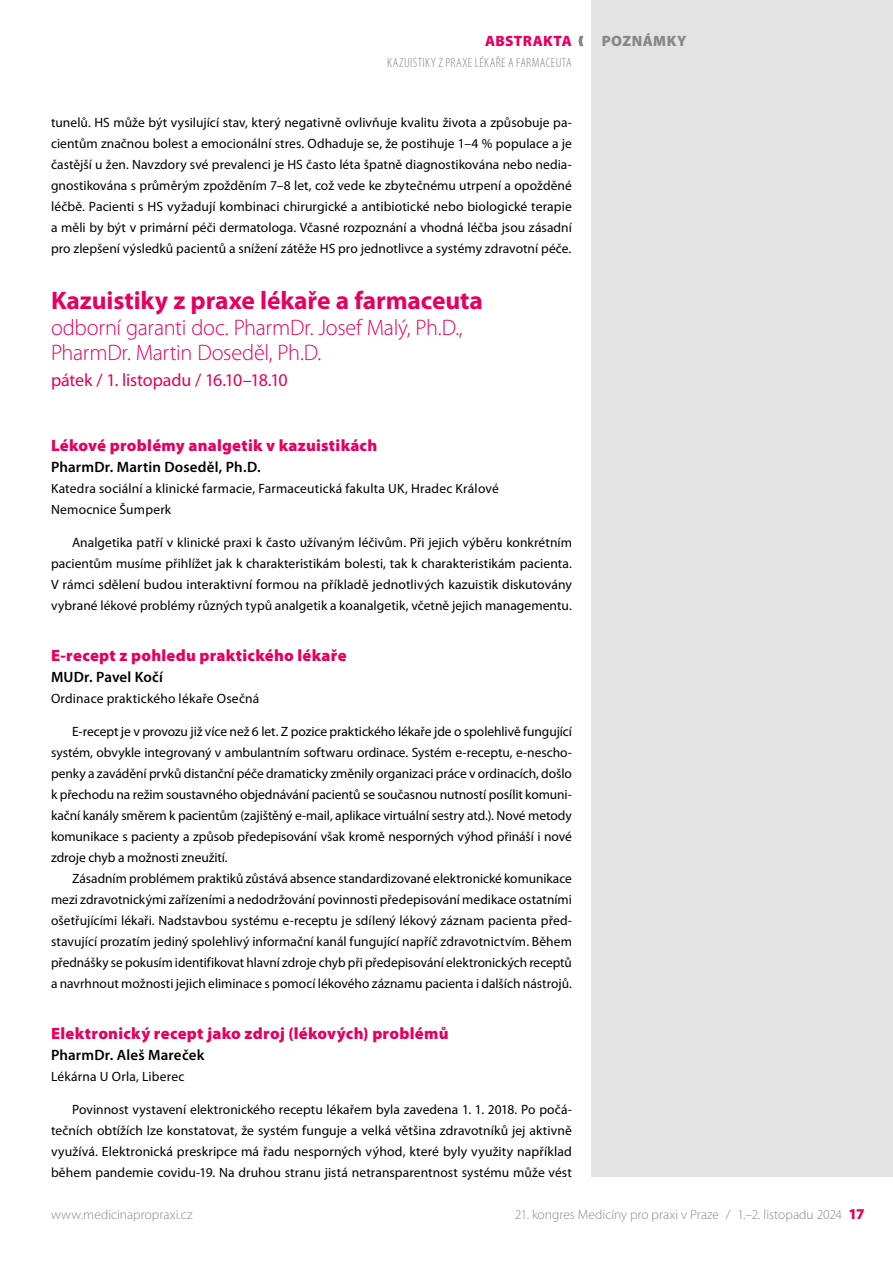
<style>
.page{position:relative;width:893px;height:1263px;background:#fff}
.page>*{position:absolute;margin:0;border:0;box-sizing:border-box;transform-origin:0 0}
.t1{font:700 25.5px "Myriad Pro";letter-spacing:-.005em;color:#e60060}
.t2{font:300 22.5px/25.5px "Myriad Pro";letter-spacing:-.015em;color:#e60060}
.t3{font:18px "Myriad Pro";letter-spacing:-.015em;color:#e60060}
.t4{font:900 16.5px "Myriad Pro";letter-spacing:.015em;color:#e60060}
.t5{font:600 15px "Myriad Pro";letter-spacing:.015em;color:#000}
.t6{font:900 15px "Myriad Pro";letter-spacing:.02em;color:#e60060}
.t7{font:900 15px "Myriad Pro";letter-spacing:.025em;color:#878787}
.t8{font:13.5px/21px "Myriad Pro";letter-spacing:.005em;color:#000;text-align:justify}
.t9{font:300 13.5px "Myriad Pro";color:#878787}
.t10{font:300 condensed 13.5px "Myriad Pro";letter-spacing:.025em;color:#878787}
.s1{font-weight:900;font-size:15px;color:#e60060}
</style>
<div class="page">
<svg style="left:578px;top:36px;width:5px;height:10px"></svg>
<div style="left:591px;top:0;width:302px;height:1177px;background:#e3e3e3"></div>
<p class="t6" style="left:485px;top:31px;width:88px">ABSTRAKTA</p>
<p class="t10" style="left:387px;top:55px;width:186px">KAZUISTIKY Z PRAXE LÉKAŘE A FARMACEUT A</p>
<p class="t8" style="left:51px;top:112px;width:522px">tunelů. HS může být vysilující stav, který negativně ovlivňuje kvalitu života a způsobuje pa&shy;cientům značnou bolest a emocionální stres. Odhaduje se, že postihuje 1–4 % populace a je častější u žen. Navzdory své prevalenci je HS často léta špatně diagnostikována nebo nedia&shy;gnostikována s průměrým zpožděním 7–8 let, což vede ke zbytečnému utrpení a opožděné léčbě. Pacienti s HS vyžadují kombinaci chirurgické a antibiotické nebo biologické terapie a měli by být v primární péči dermatologa. Včasné rozpoznání a vhodná léčba jsou zásadní pro zlepšení výsledků pacientů a snížení zátěže HS pro jednotlivce a systémy zdravotní péče.</p>
<h1 class="t1" style="left:51px;top:284px;width:434px">Kazuistiky z praxe lékaře a farmaceuta</h1>
<h2 class="t2" style="left:51px;top:314px;width:413px">odborní garanti doc. PharmDr. Josef Malý, Ph.D.,<br>PharmDr. Martin Doseděl, Ph.D.</h2>
<h3 class="t3" style="left:51px;top:369px;width:238px">pátek / 1. listopadu / 16.10–18.10</h3>
<p class="t4" style="left:51px;top:434px;width:328px">Lékové problémy analgetik v kazuistikách</p>
<p class="t5" style="left:51px;top:457px;width:211px">PharmDr. Martin Doseděl, Ph.D.</p>
<p class="t8" style="left:51px;top:478px;width:449px">Katedra sociální a klinické farmacie, Farmaceutická fakulta UK, Hradec Králové<br>Nemocnice Šumperk</p>
<p class="t8" style="left:51px;top:532px;width:522px;text-indent:21px">Analgetika patří v klinické praxi k často užívaným léčivům. Při jejich výběru konkrétním pacientům musíme přihlížet jak k charakteristikám bolesti, tak k charakteristikám pacienta.<br>V rámci sdělení budou interaktivní formou na příkladě jednotlivých kazuistik diskutovány vybrané lékové problémy různých typů analgetik a koanalgetik, včetně jejich managementu.</p>
<p class="t4" style="left:51px;top:644px;width:297px">E-recept z pohledu praktického lékaře</p>
<p class="t5" style="left:51px;top:667px;width:114px">MUDr. Pavel Kočí</p>
<p class="t8" style="left:51px;top:688px;width:210px">Ordinace praktického lékaře Osečná</p>
<p class="t8" style="left:51px;top:721px;width:522px;text-indent:21px">E-recept je v provozu již více než 6 let. Z pozice praktického lékaře jde o spolehlivě fungující systém, obvykle integrovaný v ambulantním softwaru ordinace. Systém e-receptu, e-nescho&shy;penky a zavádění prvků distanční péče dramaticky změnily organizaci práce v ordinacích, došlo k přechodu na režim soustavného objednávání pacientů se současnou nutností posílit komuni&shy;kační kanály směrem k pacientům (zajištěný e-mail, aplikace virtuální sestry atd.). Nové metody komunikace s pacienty a způsob předepisování však kromě nesporných výhod přináší i nové zdroje chyb a možnosti zneužití.</p>
<p class="t8" style="left:51px;top:868px;width:522px;text-indent:21px">Zásadním problémem praktiků zůstává absence standardizované elektronické komunikace mezi zdravotnickými zařízeními a nedodržování povinnosti předepisování medikace ostatními ošetřujícími lékaři. Nadstavbou systému e-receptu je sdílený lékový záznam pacienta před&shy;stavující prozatím jediný spolehlivý informační kanál fungující napříč zdravotnictvím. Během přednášky se pokusím identifikovat hlavní zdroje chyb při předepisování elektronických receptů a navrhnout možnosti jejich eliminace s pomocí lékového záznamu pacienta i dalších nástrojů.</p>
<p class="t4" style="left:51px;top:1022px;width:399px">Elektronický recept jako zdroj (lékových) problémů</p>
<p class="t5" style="left:51px;top:1045px;width:155px">PharmDr. Aleš Mareček</p>
<p class="t8" style="left:51px;top:1066px;width:135px">Lékárna U Orla, Liberec</p>
<p class="t8" style="left:51px;top:1099px;width:522px;text-indent:21px">Povinnost vystavení elektronického receptu lékařem byla zavedena 1. 1. 2018. Po počá&shy;tečních obtížích lze konstatovat, že systém funguje a velká většina zdravotníků jej aktivně využívá. Elektronická preskripce má řadu nesporných výhod, které byly využity například během pandemie covidu-19. Na druhou stranu jistá netransparentnost systému může vést</p>
<p class="t7" style="left:602px;top:31px;width:86px">POZNÁMKY</p>
<p class="t9" style="left:51px;top:1206px;width:143px">www.medicinapropraxi.cz</p>
<p class="t9" style="left:515px;top:1206px;width:351px">21. kongres Medicíny pro praxi v Praze / 1.–2. listopadu 2024 <span class="s1">17</span></p>
</div>
